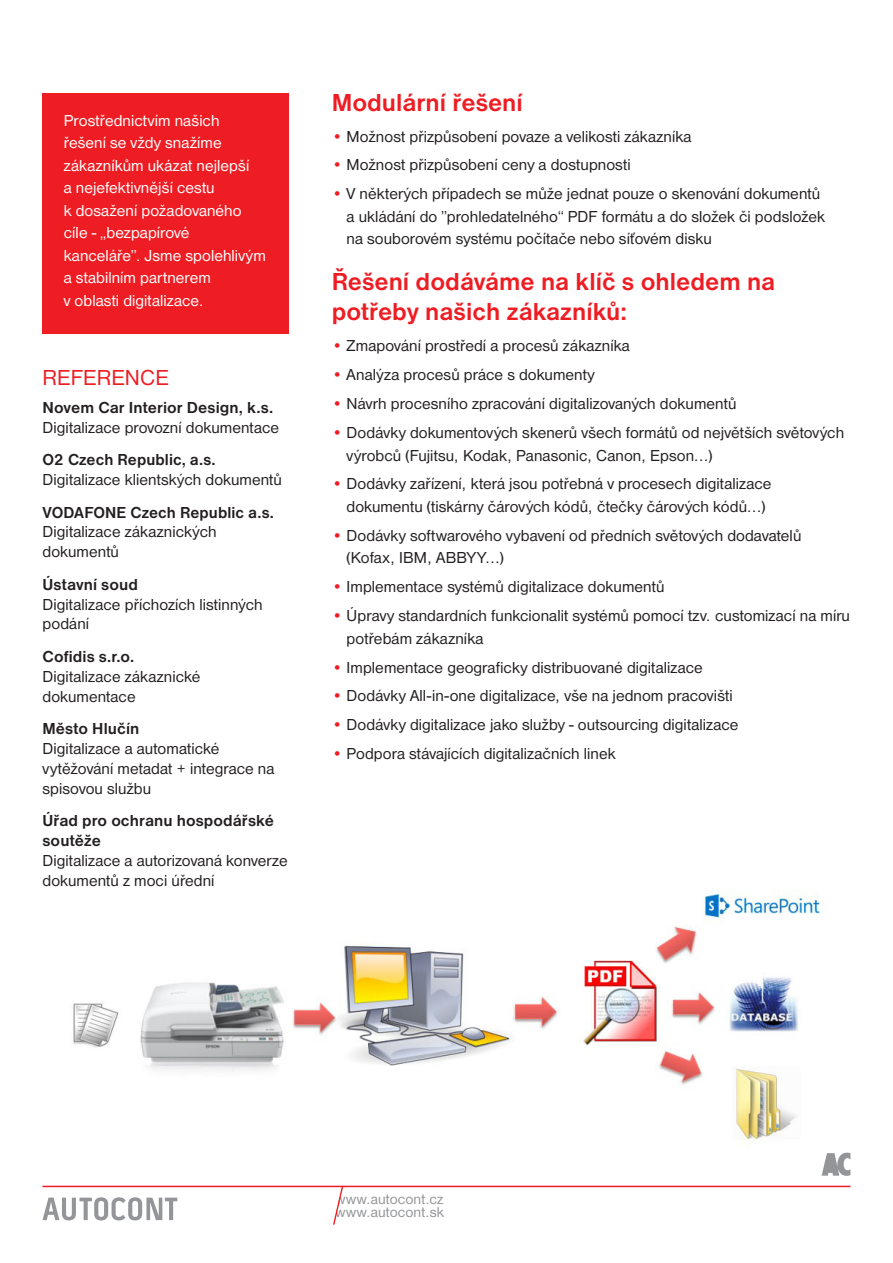
<style>
.page{position:relative;width:893px;height:1263px;background:#fff}
.page>*{position:absolute;margin:0;border:0;box-sizing:border-box;transform-origin:0 0}
.t1{font:700 25.5px/30.6px "Nimbus Sans DOT";color:#ee1d23}
.t2{font:22.5px "Nimbus Sans DOT";color:#ee1d23}
.t3{font:16.5px/22.5px "Nimbus Sans DOT";letter-spacing:.005em;color:#231f20}
.t4{font:16.5px/22.5px "Nimbus Sans DOT";letter-spacing:.005em;color:#fff}
.t5{font:700 16.5px/19.8px "Nimbus Sans DOT";letter-spacing:.005em;color:#231f20}
.t6{font:15px/13.5px "Nimbus Sans DOT";letter-spacing:.01em;color:#939598}
.s1{color:#ee1d23}
</style>
<div class="page">
<img style="left:73px;top:893px;width:748px;height:249px">
<svg style="left:43px;top:1197px;width:134px;height:23px"></svg>
<svg style="left:822px;top:1152px;width:28px;height:24px"></svg>
<svg style="left:332px;top:1187px;width:11px;height:38px"></svg>
<hr style="left:43px;top:1186px;width:807px;height:1px;background:#ee1d23">
<div style="left:43px;top:94px;width:246px;height:240px;background:#ee1d23"></div>
<p class="t4" style="left:64px;top:110px;width:203px">Prostřednictvím našich řešení se vždy snažíme zákazníkům ukázat nejlepší<br>a nejefektivnější cestu<br>k dosažení požadovaného cíle - „bezpapírové kanceláře”. Jsme spolehlivým a stabilním partnerem<br>v oblasti digitalizace.</p>
<h2 class="t2" style="left:43px;top:369px;width:128px">REFERENCE</h2>
<p class="t5" style="left:43px;top:398px;width:232px">Novem Car Interior Design, k.s.</p>
<p class="t3" style="left:43px;top:417px;width:238px">Digitalizace provozní dokumentace</p>
<p class="t5" style="left:43px;top:451px;width:175px">O2 Czech Republic, a.s.</p>
<p class="t3" style="left:43px;top:470px;width:241px">Digitalizace klientských dokumentů</p>
<p class="t5" style="left:43px;top:503px;width:233px">VODAFONE Czech Republic a.s.</p>
<p class="t3" style="left:43px;top:523px;width:176px;line-height:19.8px">Digitalizace zákaznických dokumentů</p>
<p class="t5" style="left:43px;top:575px;width:97px">Ústavní soud</p>
<p class="t3" style="left:43px;top:595px;width:222px;line-height:19.8px">Digitalizace příchozích listinných podání</p>
<p class="t5" style="left:43px;top:648px;width:93px">Cofidis s.r.o.</p>
<p class="t3" style="left:43px;top:668px;width:159px;line-height:19.8px">Digitalizace zákaznické dokumentace</p>
<p class="t5" style="left:43px;top:720px;width:98px">Město Hlučín</p>
<p class="t3" style="left:43px;top:740px;width:234px;line-height:19.8px">Digitalizace a automatické vytěžování metadat + integrace na spisovou službu</p>
<p class="t5" style="left:43px;top:812px;width:233px">Úřad pro ochranu hospodářské soutěže</p>
<p class="t3" style="left:43px;top:852px;width:247px;line-height:19.8px">Digitalizace a autorizovaná konverze dokumentů z moci úřední</p>
<h1 class="t1" style="left:332px;top:88px;width:193px">Modulární řešení</h1>
<p class="t3" style="left:332px;top:126px;width:361px"><span class="s1">•</span> Možnost přizpůsobení povaze a velikosti zákazníka</p>
<p class="t3" style="left:332px;top:155px;width:300px"><span class="s1">•</span> Možnost přizpůsobení ceny a dostupnosti</p>
<p class="t3" style="left:347px;top:184px;width:480px;text-indent:-15px"><span class="s1">•</span> V některých případech se může jednat pouze o skenování dokumentů a ukládání do ”prohledatelného“ PDF formátu a do složek či podsložek na souborovém systému počítače nebo síťovém disku</p>
<h1 class="t1" style="left:332px;top:268px;width:445px">Řešení dodáváme na klíč s ohledem na potřeby našich zákazníků:</h1>
<p class="t3" style="left:332px;top:336px;width:300px"><span class="s1">•</span> Zmapování prostředí a procesů zákazníka</p>
<p class="t3" style="left:332px;top:365px;width:264px"><span class="s1">•</span> Analýza procesů práce s dokumenty</p>
<p class="t3" style="left:332px;top:394px;width:406px"><span class="s1">•</span> Návrh procesního zpracování digitalizovaných dokumentů</p>
<p class="t3" style="left:347px;top:423px;width:499px;text-indent:-15px"><span class="s1">•</span> Dodávky dokumentových skenerů všech formátů od největších světových výrobců (Fujitsu, Kodak, Panasonic, Canon, Epson…)</p>
<p class="t3" style="left:332px;top:474px;width:441px;text-align:center"><span class="s1">•</span> Dodávky zařízení, která jsou potřebná v procesech digitalizace dokumentu (tiskárny čárových kódů, čtečky čárových kódů…)</p>
<p class="t3" style="left:347px;top:525px;width:456px;text-indent:-15px"><span class="s1">•</span> Dodávky softwarového vybavení od předních světových dodavatelů (Kofax, IBM, ABBYY…)</p>
<p class="t3" style="left:332px;top:577px;width:334px"><span class="s1">•</span> Implementace systémů digitalizace dokumentů</p>
<p class="t3" style="left:347px;top:606px;width:505px;text-indent:-15px"><span class="s1">•</span> Úpravy standardních funkcionalit systémů pomocí tzv. customizací na míru potřebám zákazníka</p>
<p class="t3" style="left:332px;top:657px;width:373px"><span class="s1">•</span> Implementace geograficky distribuované digitalizace</p>
<p class="t3" style="left:332px;top:686px;width:403px"><span class="s1">•</span> Dodávky All-in-one digitalizace, vše na jednom pracovišti</p>
<p class="t3" style="left:332px;top:715px;width:408px"><span class="s1">•</span> Dodávky digitalizace jako služby - outsourcing digitalizace</p>
<p class="t3" style="left:332px;top:744px;width:285px"><span class="s1">•</span> Podpora stávajících digitalizačních linek</p>
<p class="t6" style="left:335px;top:1193px;width:110px">www.autocont.cz www.autocont.sk</p>
</div>
